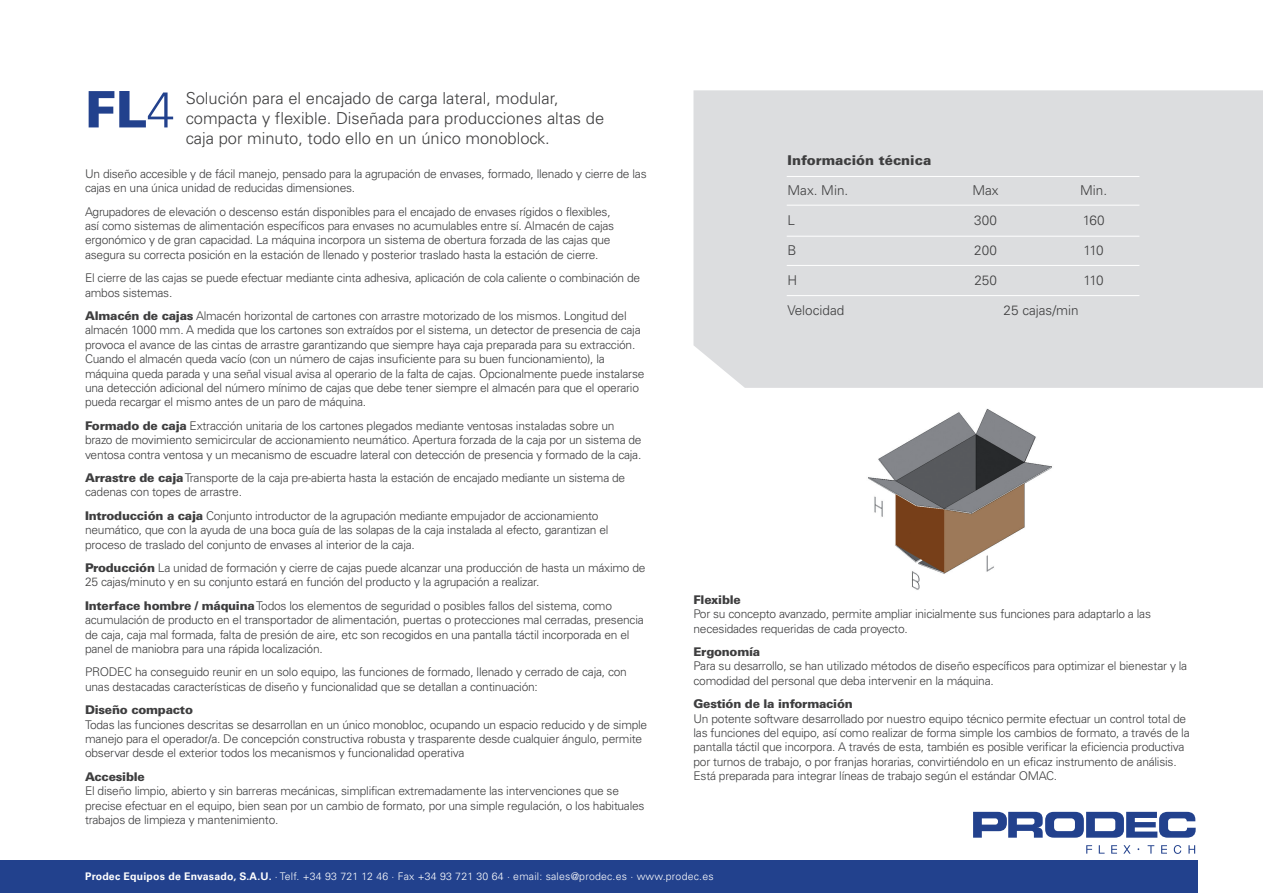
<style>
.page{position:relative;width:1263px;height:893px;background:#fff}
.page>*{position:absolute;margin:0;border:0;box-sizing:border-box;transform-origin:0 0}
.t1{font:900 50.55px "Univers";color:#22418d}
.t2{font:300 16.5px/19.8px "Univers";color:#3e3e3f}
.t3{font:300 13.5px "Univers";color:#3e3e3f}
.t4{font:900 13.5px "Univers";color:#3e3e3f}
.t5{font:300 12px/14.4px "Univers";letter-spacing:-.02em;color:#3e3e3f}
.t6{font:900 12px "Univers";letter-spacing:-.02em;color:#3e3e3f}
.t7{font:300 10.5px "Univers";letter-spacing:.02em;color:#fff}
.s1{font-weight:300}
.s2{font-weight:900}
.s3{font-weight:700}
</style>
<div class="page">
<div style="left:0;top:860px;width:1198px;height:33px;background:#22418d"></div>
<div style="left:693px;top:90px;width:570px;height:298px;background:#dcdddf"></div>
<hr style="left:787px;top:205px;width:352px;height:1px;background:#fff">
<hr style="left:787px;top:236px;width:352px;height:1px;background:#fff">
<hr style="left:787px;top:265px;width:352px;height:1px;background:#fff">
<hr style="left:787px;top:295px;width:352px;height:1px;background:#fff">
<hr style="left:787px;top:176px;width:352px;height:1px;background:#fff">
<svg style="left:973px;top:812px;width:223px;height:26px"></svg>
<svg style="left:1188px;top:845px;width:7px;height:9px"></svg>
<svg style="left:1086px;top:845px;width:6px;height:9px"></svg>
<svg style="left:1099px;top:845px;width:5px;height:9px"></svg>
<svg style="left:1111px;top:845px;width:6px;height:9px"></svg>
<svg style="left:1161px;top:845px;width:6px;height:9px"></svg>
<svg style="left:1123px;top:845px;width:7px;height:9px"></svg>
<svg style="left:1147px;top:845px;width:7px;height:9px"></svg>
<svg style="left:1174px;top:845px;width:7px;height:9px"></svg>
<img style="left:868px;top:408px;width:184px;height:182px">
<p class="t1" style="left:85px;top:78px;width:91px">FL<span class="s1">4</span></p>
<p class="t2" style="left:186px;top:88px;width:420px">Solución para el encajado de carga lateral, modular, compacta y flexible. Diseñada para producciones altas de caja por minuto, todo ello en un único monoblock.</p>
<p class="t5" style="left:85px;top:166px;width:563px">Un diseño accesible y de fácil manejo, pensado para la agrupación de envases, formado, llenado y cierre de las cajas en una única unidad de reducidas dimensiones.</p>
<p class="t5" style="left:85px;top:204px;width:531px">Agrupadores de elevación o descenso están disponibles para el encajado de envases rígidos o flexibles, así como sistemas de alimentación específicos para envases no acumulables entre sí. Almacén de cajas ergonómico y de gran capacidad. La máquina incorpora un sistema de obertura forzada de las cajas que asegura su correcta posición en la estación de llenado y posterior traslado hasta la estación de cierre.</p>
<p class="t5" style="left:85px;top:271px;width:557px">El cierre de las cajas se puede efectuar mediante cinta adhesiva, aplicación de cola caliente o combinación de ambos sistemas.</p>
<p class="t5" style="left:85px;top:309px;width:561px"><span class="s2">Almacén de cajas</span> Almacén horizontal de cartones con arrastre motorizado de los mismos. Longitud del almacén 1000 mm. A medida que los cartones son extraídos por el sistema, un detector de presencia de caja provoca el avance de las cintas de arrastre garantizando que siempre haya caja preparada para su extracción.<br>Cuando el almacén queda vacío (con un número de cajas insuficiente para su buen funcionamiento), la máquina queda parada y una señal visual avisa al operario de la falta de cajas. Opcionalmente puede instalarse una detección adicional del número mínimo de cajas que debe tener siempre el almacén para que el operario pueda recargar el mismo antes de un paro de máquina.</p>
<p class="t5" style="left:85px;top:418px;width:558px"><span class="s2">Formado de caja</span> Extracción unitaria de los cartones plegados mediante ventosas instaladas sobre un brazo de movimiento semicircular de accionamiento neumático. Apertura forzada de la caja por un sistema de ventosa contra ventosa y un mecanismo de escuadre lateral con detección de presencia y formado de la caja.</p>
<p class="t5" style="left:85px;top:471px;width:542px"><span class="s2">Arrastre de caja</span> Transporte de la caja pre-abierta hasta la estación de encajado mediante un sistema de cadenas con topes de arrastre.</p>
<p class="t5" style="left:85px;top:508px;width:525px"><span class="s2">Introducción a caja</span> Conjunto introductor de la agrupación mediante empujador de accionamiento neumático, que con la ayuda de una boca guía de las solapas de la caja instalada al efecto, garantizan el proceso de traslado del conjunto de envases al interior de la caja.</p>
<p class="t5" style="left:85px;top:561px;width:562px"><span class="s2">Producción</span> La unidad de formación y cierre de cajas puede alcanzar una producción de hasta un máximo de<br>25 cajas/minuto y en su conjunto estará en función del producto y la agrupación a realizar.</p>
<p class="t5" style="left:85px;top:598px;width:560px"><span class="s2">Interface hombre / máquina</span> Todos los elementos de seguridad o posibles fallos del sistema, como acumulación de producto en el transportador de alimentación, puertas o protecciones mal cerradas, presencia de caja, caja mal formada, falta de presión de aire, etc son recogidos en una pantalla táctil incorporada en el panel de maniobra para una rápida localización.</p>
<p class="t5" style="left:85px;top:665px;width:543px">PRODEC ha conseguido reunir en un solo equipo, las funciones de formado, llenado y cerrado de caja, con unas destacadas características de diseño y funcionalidad que se detallan a continuación:</p>
<p class="t6" style="left:85px;top:702px;width:109px">Diseño compacto</p>
<p class="t5" style="left:85px;top:717px;width:564px">Todas las funciones descritas se desarrollan en un único monobloc, ocupando un espacio reducido y de simple manejo para el operador/a. De concepción constructiva robusta y trasparente desde cualquier ángulo, permite observar desde el exterior todos los mecanismos y funcionalidad operativa</p>
<p class="t6" style="left:85px;top:769px;width:61px">Accesible</p>
<p class="t5" style="left:85px;top:784px;width:561px">El diseño limpio, abierto y sin barreras mecánicas, simplifican extremadamente las intervenciones que se precise efectuar en el equipo, bien sean por un cambio de formato, por una simple regulación, o los habituales trabajos de limpieza y mantenimiento.</p>
<p class="t4" style="left:787px;top:152px;width:145px">Información técnica</p>
<p class="t3" style="left:787px;top:182px;width:62px">Max. Min.</p>
<p class="t3" style="left:972px;top:182px;width:28px">Max</p>
<p class="t3" style="left:1080px;top:182px;width:28px">Min.</p>
<p class="t3" style="left:787px;top:212px;width:9px">L</p>
<p class="t3" style="left:974px;top:212px;width:24px">300</p>
<p class="t3" style="left:1083px;top:212px;width:23px">160</p>
<p class="t3" style="left:787px;top:242px;width:11px">B</p>
<p class="t3" style="left:974px;top:242px;width:24px">200</p>
<p class="t3" style="left:1083px;top:242px;width:21px">110</p>
<p class="t3" style="left:787px;top:272px;width:11px">H</p>
<p class="t3" style="left:974px;top:272px;width:24px">250</p>
<p class="t3" style="left:1083px;top:272px;width:21px">110</p>
<p class="t3" style="left:787px;top:302px;width:58px">Velocidad</p>
<p class="t3" style="left:1003px;top:302px;width:77px">25 cajas/min</p>
<p class="t6" style="left:693px;top:592px;width:49px">Flexible</p>
<p class="t5" style="left:693px;top:607px;width:459px">Por su concepto avanzado, permite ampliar inicialmente sus funciones para adaptarlo a las necesidades requeridas de cada proyecto.</p>
<p class="t6" style="left:693px;top:644px;width:68px">Ergonomía</p>
<p class="t5" style="left:693px;top:659px;width:495px">Para su desarrollo, se han utilizado métodos de diseño específicos para optimizar el bienestar y la comodidad del personal que deba intervenir en la máquina.</p>
<p class="t6" style="left:693px;top:696px;width:161px">Gestión de la información</p>
<p class="t5" style="left:693px;top:711px;width:498px">Un potente software desarrollado por nuestro equipo técnico permite efectuar un control total de las funciones del equipo, así como realizar de forma simple los cambios de formato, a través de la pantalla táctil que incorpora. A través de esta, también es posible verificar la eficiencia productiva por turnos de trabajo, o por franjas horarias, convirtiéndolo en un eficaz instrumento de análisis.<br>Está preparada para integrar líneas de trabajo según el estándar OMAC.</p>
<p class="t7" style="left:85px;top:869px;width:630px"><span class="s3">Prodec Equipos de Envasado, S.A.U.</span> · Telf. +34 93 721 12 46 · Fax +34 93 721 30 64 · email: sales@prodec.es · www.prodec.es</p>
</div>
